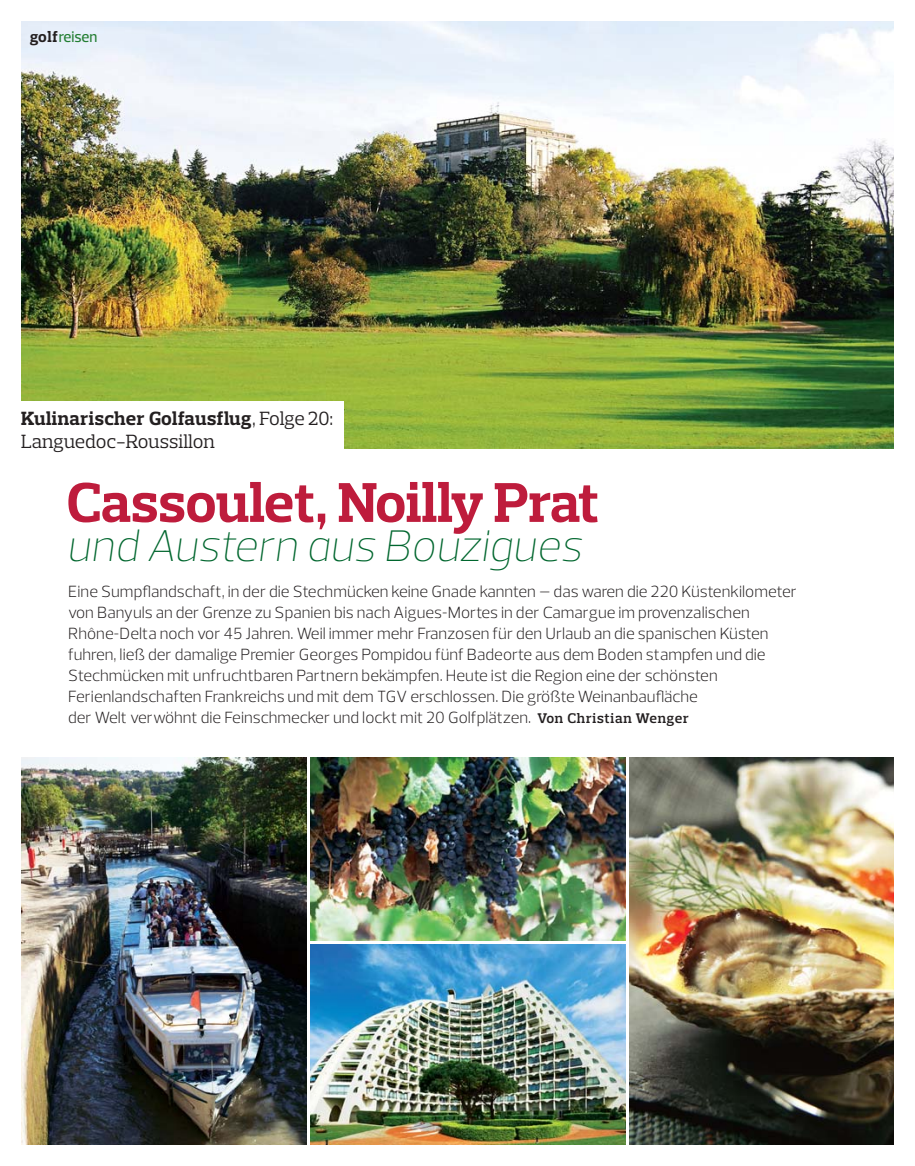
<style>
.page{position:relative;width:915px;height:1166px;background:#fff}
.page>*{position:absolute;margin:0;border:0;box-sizing:border-box;transform-origin:0 0}
.t1{font:700 57px "Prelo Slab";letter-spacing:-.01em;color:#be1c3c}
.t2{font:italic 200 45px "Prelo";color:#00662e}
.t3{font:19.5px/22.5px "Prelo Slab";letter-spacing:-.01em;color:#231f20}
.t4{font:300 16.5px/21px "Prelo";color:#231f20}
.t5{font:500 15.75px "Prelo";color:#237e33;scale:.95 1}
.s1{font-family:"Prelo Slab";font-weight:700;color:#231f20}
.s2{font-weight:700}
.s3{font-family:"Prelo Slab";font-weight:600;font-size:14.25px}
</style>
<div class="page">
<img style="left:21px;top:21px;width:872px;height:427px">
<div style="left:10px;top:400px;width:333px;height:63px;background:#fff"></div>
<img style="left:310px;top:944px;width:315px;height:200px">
<img style="left:310px;top:757px;width:315px;height:183px">
<img style="left:629px;top:757px;width:264px;height:387px">
<img style="left:21px;top:757px;width:285px;height:387px">
<p class="t5" style="left:30px;top:27px;width:73px"><span class="s1">golf</span>reisen</p>
<p class="t3" style="left:21px;top:409px;width:313px"><span class="s2">Kulinarischer Golfausflug</span>, Folge 20:<br>Languedoc-Roussillon</p>
<h1 class="t1" style="left:67px;top:481px;width:534px">Cassoulet, Noilly Prat</h1>
<h2 class="t2" style="left:67px;top:528px;width:516px">und Austern aus Bouzigues</h2>
<p class="t4" style="left:68px;top:583px;width:730px">Eine Sumpflandschaft, in der die Stechmücken keine Gnade kannten – das waren die 220 Küstenkilometer von Banyuls an der Grenze zu Spanien bis nach Aigues-Mortes in der Camargue im provenzalischen Rhône-Delta noch vor 45 Jahren. Weil immer mehr Franzosen für den Urlaub an die spanischen Küsten fuhren, ließ der damalige Premier Georges Pompidou fünf Badeorte aus dem Boden stampfen und die Stechmücken mit unfruchtbaren Partnern bekämpfen. Heute ist die Region eine der schöns ten Ferienlandschaften Frankreichs und mit dem TGV erschlossen. Die größte Weinanbaufläche<br>der Welt verwöhnt die Feinschmecker und lockt mit 20 Golfplätzen. <span class="s3">Von Christian Wenger</span></p>
</div>
